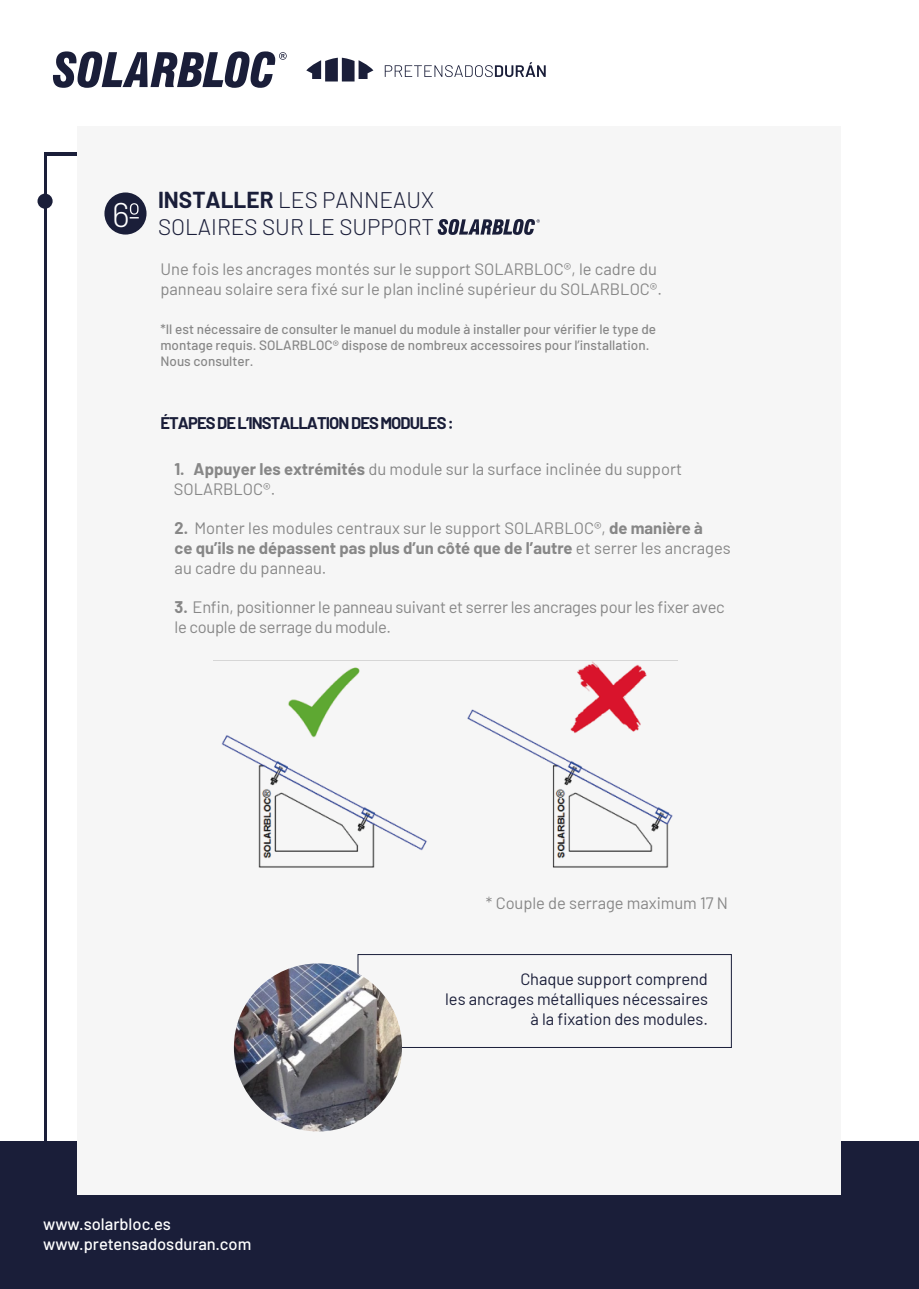
<style>
.page{position:relative;width:919px;height:1289px;background:#fff}
.page>*{position:absolute;margin:0;border:0;box-sizing:border-box;transform-origin:0 0}
.t1{font:300 34.5px "Barlow";color:#fff}
.t2{font:300 22.5px/27px "Barlow";color:#1a1e39}
.t3{font:16.5px/19.8px "Barlow";color:#878787}
.t4{font:16.5px "Barlow";letter-spacing:-.02em;color:#878787}
.t5{font:700 16.5px/19.8px "Barlow";color:#878787}
.t6{font:16.5px/19.8px "Barlow";letter-spacing:-.005em;color:#1a1e39;text-align:right}
.t7{font:500 16.5px/19.8px "Barlow";color:#fff}
.t8{font:700 16.5px "Barlow";letter-spacing:-.055em;color:#1a1e39}
.t9{font:500 13.5px/16.2px "Barlow";color:#878787}
.s1{font-weight:700}
.s2{font-weight:400}
</style>
<div class="page">
<hr style="left:44px;top:152px;width:2px;height:989px;background:#1a1e39">
<hr style="left:45px;top:152px;width:34px;height:3px;background:#1a1e39">
<div style="left:37px;top:194px;width:16px;height:15px;background:#1a1e39;border-radius:50%"></div>
<div style="left:0;top:1141px;width:918px;height:147px;background:#1a1e39"></div>
<svg style="left:306px;top:58px;width:67px;height:23px"></svg>
<svg style="left:385px;top:62px;width:160px;height:15px"></svg>
<svg style="left:53px;top:51px;width:234px;height:37px"></svg>
<div style="left:77px;top:126px;width:763px;height:1069px;background:#f6f6f6"></div>
<div style="left:104px;top:192px;width:42px;height:42px;background:#1a1e39;border-radius:50%"></div>
<svg style="left:130px;top:203px;width:9px;height:15px"></svg>
<svg style="left:437px;top:219px;width:103px;height:16px"></svg>
<div style="left:358px;top:954px;width:373px;height:93px;border:1px solid #1a1e39"></div>
<img style="left:213px;top:660px;width:464px;height:208px">
<img style="left:234px;top:963px;width:168px;height:168px;border-radius:84px">
<h1 class="t1" style="left:112px;top:190px;width:19px">6</h1>
<h2 class="t2" style="left:158px;top:185px;width:278px"><span class="s1">INSTALLER</span> LES PANNEAUX<br>SOLAIRES SUR LE SUPPORT</h2>
<p class="t3" style="left:160px;top:258px;width:503px">Une fois les ancrages montés sur le support SOLARBLOC®, le cadre du panneau solaire sera fixé sur le plan incliné supérieur du SOLARBLOC®.</p>
<p class="t9" style="left:160px;top:320px;width:497px">*Il est nécessaire de consulter le manuel du module à installer pour vérifier le type de montage requis. SOLARBLOC® dispose de nombreux accessoires pour l’installation.<br>Nous consulter.</p>
<p class="t8" style="left:160px;top:411px;width:295px">ÉTAPES DE L’INSTALLATION DES MODULES :</p>
<p class="t5" style="left:174px;top:457px;width:12px">1.</p>
<p class="t3" style="left:174px;top:457px;width:509px;text-indent:20px"><span class="s1">Appuyer les extrémités</span> du module sur la surface inclinée du support<br>SOLARBLOC®.</p>
<p class="t3" style="left:174px;top:517px;width:530px"><span class="s1">2.</span> Monter les modules centraux sur le support SOLARBLOC®, <span class="s1">de manière à</span></p>
<p class="t5" style="left:175px;top:537px;width:557px">ce qu’ils ne dépassent pas plus d’un côté que de l’autre <span class="s2">et serrer les ancrages au cadre du panneau.</span></p>
<p class="t4" style="left:174px;top:595px;width:551px"><span class="s1">3.</span> Enfin, positionner le panneau suivant et serrer les ancrages pour les fixer avec</p>
<p class="t4" style="left:175px;top:615px;width:218px">le couple de serrage du module.</p>
<p class="t7" style="left:43px;top:1212px;width:210px">www.solarbloc.es www.pretensadosduran.com</p>
<p class="t3" style="left:486px;top:891px;width:244px">* Couple de serrage maximum 17 N</p>
<p class="t6" style="left:445px;top:968px;width:264px">Chaque support comprend<br>les ancrages métalliques nécessaires à la fixation des modules.</p>
</div>
